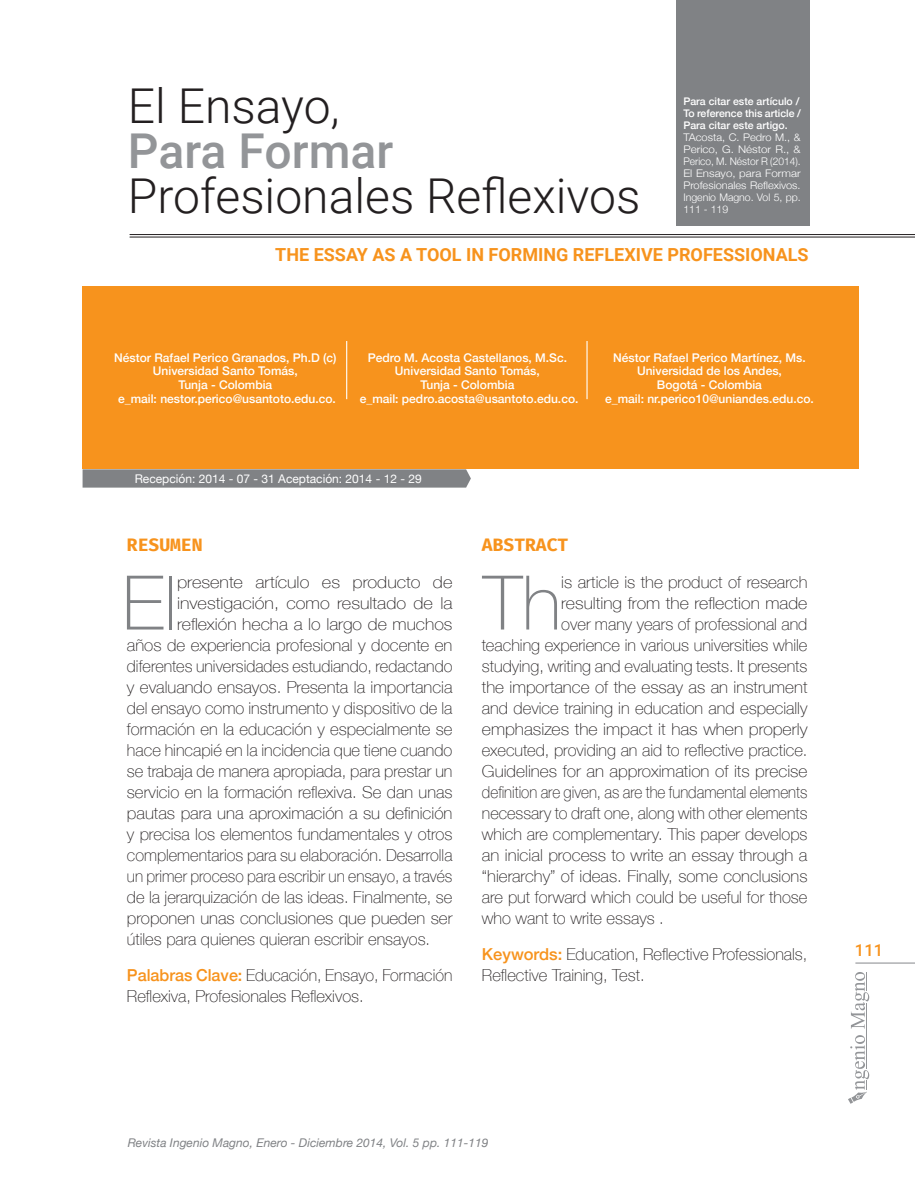
<style>
.page{position:relative;width:915px;height:1191px;background:#fff}
.page>*{position:absolute;margin:0;border:0;box-sizing:border-box;transform-origin:0 0}
.t1{font:100 75.3px "Helvetica Neue";color:#808285}
.t2{font:300 48px "Roboto";color:#231f20}
.t3{font:500 48px "Roboto";color:#939598}
.t4{font:700 18px "Roboto";color:#f7931d}
.t5{font:700 18px "Fira Mono";color:#f7931d}
.t6{font:100 16.5px/21px "Helvetica Neue";color:#231f20}
.t7{font:100 16.5px "Helvetica Neue";color:#231f20;scale:1.04 1}
.t8{font:100 16.5px "Helvetica Neue";color:#231f20;scale:1.07 1}
.t9{font:100 16.5px "Helvetica Neue";color:#231f20;scale:1.1 1}
.t10{font:100 16.5px "Helvetica Neue";color:#231f20;scale:.92 1}
.t11{font:100 16.5px "Helvetica Neue";color:#231f20;scale:.95 1}
.t12{font:100 16.5px "Helvetica Neue";color:#231f20;scale:1.05 1}
.t13{font:100 16.5px "Helvetica Neue";color:#231f20;scale:1.08 1}
.t14{font:500 16.5px "Roboto";color:#f7931d}
.t15{font:500 12px/13.8px "Helvetica Neue";color:#fff;text-align:center}
.t16{font:italic 12px "Helvetica Neue";color:#808285}
.t17{font:12px "Helvetica Neue";color:#fff}
.t18{font:300 10.5px/12px "Helvetica Neue";color:#fff;text-align:justify;scale:1.05 1}
.t19{font:500 10.5px/12px "Helvetica Neue";color:#fff;text-align:justify}
.s1{font-weight:500;color:#f7931d}
</style>
<div class="page">
<svg style="left:848px;top:1035px;width:20px;height:68px"></svg>
<hr style="left:866px;top:1002px;width:1px;height:66px;background:#939598">
<svg style="left:851px;top:972px;width:17px;height:57px"></svg>
<hr style="left:855px;top:962px;width:59px;height:1px;background:#939598">
<div style="left:675px;top:0;width:134px;height:225px;background:#808285"></div>
<div style="left:82px;top:286px;width:776px;height:183px;background:#f7931d"></div>
<hr style="left:130px;top:234px;width:784px;height:1px;background:#231f20">
<hr style="left:130px;top:237px;width:784px;height:1px;background:#231f20">
<div style="left:82px;top:469px;width:388px;height:18px;background:#808285"></div>
<hr style="left:346px;top:341px;width:1px;height:58px;background:#fff">
<hr style="left:586px;top:341px;width:1px;height:58px;background:#fff">
<h2 class="t2" style="left:128px;top:72px;width:213px">El Ensayo,</h2>
<h2 class="t3" style="left:128px;top:117px;width:267px">Para Formar</h2>
<h2 class="t2" style="left:128px;top:162px;width:513px">Profesionales Reflexivos</h2>
<p class="t19" style="left:683px;top:94px;width:119px">Para citar este artículo / To reference this article / Para citar este artigo.</p>
<p class="t18" style="left:683px;top:130px;width:113px">TAcosta, C. Pedro M., &amp; Perico, G. Néstor R., &amp; Perico, M. Néstor R (2014).<br>El Ensayo, para Formar Profesionales Reflexivos.<br>Ingenio Magno. Vol 5, pp.<br>111 - 119</p>
<p class="t4" style="left:275px;top:242px;width:535px">THE ESSAY AS A TOOL IN FORMING REFLEXIVE PROFESSIONALS</p>
<p class="t15" style="left:114px;top:349px;width:224px">Néstor Rafael Perico Granados, Ph.D (c)<br>Universidad Santo Tomás,<br>Tunja - Colombia<br>e_mail: nestor.perico@usantoto.edu.co.</p>
<p class="t15" style="left:359px;top:349px;width:220px">Pedro M. Acosta Castellanos, M.Sc.<br>Universidad Santo Tomás,<br>Tunja - Colombia<br>e_mail: pedro.acosta@usantoto.edu.co.</p>
<p class="t15" style="left:605px;top:349px;width:210px">Néstor Rafael Perico Martínez, Ms.<br>Universidad de los Andes,<br>Bogotá - Colombia<br>e_mail: nr.perico10@uniandes.edu.co.</p>
<p class="t17" style="left:135px;top:470px;width:288px">Recepción: 2014 - 07 - 31 Aceptación: 2014 - 12 - 29</p>
<p class="t5" style="left:127px;top:532px;width:77px">RESUMEN</p>
<h1 class="t1" style="left:122px;top:545px;width:56px">El</h1>
<p class="t9" style="left:177px;top:569px;width:252px">presente artículo es producto de</p>
<p class="t9" style="left:177px;top:590px;width:252px">investigación, como resultado de la</p>
<p class="t13" style="left:177px;top:611px;width:256px">reflexión hecha a lo largo de muchos</p>
<p class="t6" style="left:127px;top:633px;width:327px">años de experiencia profesional y docente en</p>
<p class="t6" style="left:127px;top:654px;width:327px">diferentes universidades estudiando, redactando</p>
<p class="t6" style="left:127px;top:675px;width:327px">y evaluando ensayos. Presenta la importancia</p>
<p class="t6" style="left:127px;top:696px;width:327px">del ensayo como instrumento y dispositivo de la</p>
<p class="t6" style="left:127px;top:717px;width:327px">formación en la educación y especialmente se</p>
<p class="t6" style="left:127px;top:738px;width:327px">hace hincapié en la incidencia que tiene cuando</p>
<p class="t6" style="left:127px;top:759px;width:327px">se trabaja de manera apropiada, para prestar un</p>
<p class="t6" style="left:127px;top:780px;width:327px">servicio en la formación reflexiva. Se dan unas</p>
<p class="t7" style="left:127px;top:800px;width:314px">pautas para una aproximación a su definición</p>
<p class="t6" style="left:127px;top:822px;width:327px">y precisa los elementos fundamentales y otros</p>
<p class="t6" style="left:127px;top:843px;width:327px">complementarios para su elaboración. Desarrolla</p>
<p class="t11" style="left:127px;top:863px;width:344px">un primer proceso para escribir un ensayo, a través</p>
<p class="t6" style="left:127px;top:885px;width:327px">de la jerarquización de las ideas. Finalmente, se</p>
<p class="t6" style="left:127px;top:906px;width:327px">proponen unas conclusiones que pueden ser</p>
<p class="t6" style="left:127px;top:927px;width:305px">útiles para quienes quieran escribir ensayos.</p>
<p class="t6" style="left:127px;top:963px;width:327px"><span class="s1">Palabras Clave:</span> Educación, Ensayo, Formación<br>Reflexiva, Profesionales Reflexivos.</p>
<p class="t5" style="left:482px;top:532px;width:88px">ABSTRACT</p>
<h1 class="t1" style="left:483px;top:545px;width:80px">Th</h1>
<p class="t6" style="left:561px;top:570px;width:248px">is article is the product of research</p>
<p class="t8" style="left:561px;top:590px;width:231px">resulting from the reflection made</p>
<p class="t6" style="left:561px;top:612px;width:248px">over many years of professional and</p>
<p class="t6" style="left:482px;top:633px;width:327px">teaching experience in various universities while</p>
<p class="t6" style="left:482px;top:654px;width:327px">studying, writing and evaluating tests. It presents</p>
<p class="t7" style="left:482px;top:674px;width:314px">the importance of the essay as an instrument</p>
<p class="t6" style="left:482px;top:696px;width:327px">and device training in education and especially</p>
<p class="t8" style="left:482px;top:716px;width:305px">emphasizes the impact it has when properly</p>
<p class="t6" style="left:482px;top:738px;width:327px">executed, providing an aid to reflective practice.</p>
<p class="t12" style="left:482px;top:758px;width:311px">Guidelines for an approximation of its precise</p>
<p class="t10" style="left:482px;top:779px;width:355px">definition are given, as are the fundamental elements</p>
<p class="t6" style="left:482px;top:801px;width:327px">necessary to draft one, along with other elements</p>
<p class="t6" style="left:482px;top:822px;width:327px">which are complementary. This paper develops</p>
<p class="t7" style="left:482px;top:842px;width:314px">an inicial process to write an essay through a</p>
<p class="t6" style="left:482px;top:864px;width:327px">“hierarchy” of ideas. Finally, some conclusions</p>
<p class="t6" style="left:482px;top:885px;width:327px">are put forward which could be useful for those</p>
<p class="t6" style="left:482px;top:906px;width:183px">who want to write essays .</p>
<p class="t6" style="left:482px;top:942px;width:327px"><span class="s1">Keywords:</span> Education, Reflective Professionals,<br>Reflective Training, Test.</p>
<p class="t14" style="left:854px;top:938px;width:30px">111</p>
<p class="t16" style="left:128px;top:1134px;width:362px">Revista Ingenio Magno, Enero - Diciembre 2014, Vol. 5 pp. 111-119</p>
</div>
